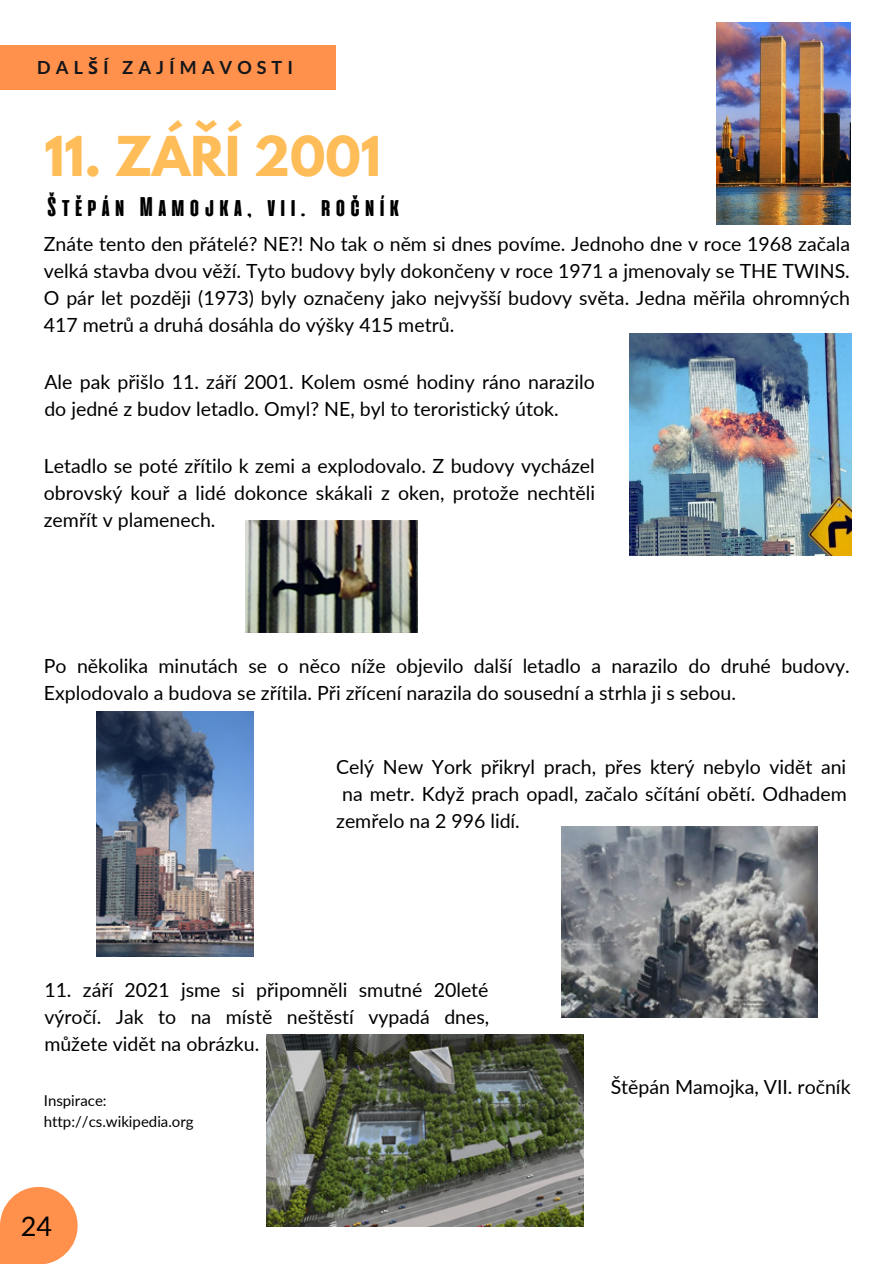
<style>
.page{position:relative;width:894px;height:1264px;background:#fff}
.page>*{position:absolute;margin:0;border:0;box-sizing:border-box;transform-origin:0 0}
.t1{font:700 48.6px "League Spartan";color:#ffbd59}
.t2{font:800 27px "Alienscows";color:#000}
.t3{font:27px "Lato";color:#000}
.t4{font:19.5px/27px "Lato";color:#000;text-align:justify}
.t5{font:700 18px "Lato";letter-spacing:.28em;color:#14161a}
.t6{font:15px/21px "Lato";color:#000}
.s1{font-family:"Noto Sans"}
</style>
<div class="page">
<div style="left:0;top:46px;width:336px;height:44px;background:#ff914d"></div>
<svg style="left:0;top:1186px;width:78px;height:77px"></svg>
<img style="left:716px;top:22px;width:134px;height:203px">
<img style="left:629px;top:333px;width:221px;height:222px">
<img style="left:246px;top:520px;width:171px;height:112px">
<img style="left:96px;top:711px;width:157px;height:245px">
<img style="left:561px;top:826px;width:256px;height:191px">
<img style="left:267px;top:1034px;width:316px;height:192px">
<p class="t5" style="left:37px;top:56px;width:257px">DAL<span class="s1">Š</span>Í ZAJÍMAVOSTI</p>
<h1 class="t1" style="left:44px;top:132px;width:338px">11. ZÁŘÍ 2001</h1>
<h2 class="t2" style="left:44px;top:191px;width:359px">Štěpán Mamojka, vii. ročník</h2>
<p class="t4" style="left:44px;top:229px;width:807px">Znáte tento den přátelé? NE?! No tak o něm si dnes povíme. Jednoho dne v roce 1968 začala velká stavba dvou věží. Tyto budovy byly dokončeny v roce 1971 a jmenovaly se THE TWINS.<br>O pár let později (1973) byly označeny jako nejvyšší budovy světa. Jedna měřila ohromných 417 metrů a druhá dosáhla do výšky 415 metrů.</p>
<p class="t4" style="left:44px;top:368px;width:551px">Ale pak přišlo 11. září 2001. Kolem osmé hodiny ráno narazilo do jedné z budov letadlo. Omyl? NE, byl to teroristický útok.</p>
<p class="t4" style="left:44px;top:451px;width:552px">Letadlo se poté zřítilo k zemi a explodovalo. Z budovy vycházel obrovský kouř a lidé dokonce skákali z oken, protože nechtěli zemřít v plamenech.</p>
<p class="t4" style="left:44px;top:652px;width:807px">Po několika minutách se o něco níže objevilo další letadlo a narazilo do druhé budovy.<br>Explodovalo a budova se zřítila. Při zřícení narazila do sousední a strhla ji s sebou.</p>
<p class="t4" style="left:336px;top:753px;width:511px">Celý New York přikryl prach, přes který nebylo vidět ani</p>
<p class="t4" style="left:342px;top:779px;width:506px">na metr. Když prach opadl, začalo sčítání obětí. Odhadem</p>
<p class="t4" style="left:336px;top:806px;width:185px">zemřelo na 2 996 lidí.</p>
<p class="t4" style="left:44px;top:975px;width:446px">11. září 2021 jsme si připomněli smutné 20leté výročí. Jak to na místě neštěstí vypadá dnes, můžete vidět na obrázku.</p>
<p class="t6" style="left:44px;top:1089px;width:151px">Inspirace: http://cs.wikipedia.org</p>
<h2 class="t3" style="left:21px;top:1209px;width:33px">24</h2>
<p class="t4" style="left:610px;top:1073px;width:241px">Štěpán Mamojka, VII. ročník</p>
</div>
